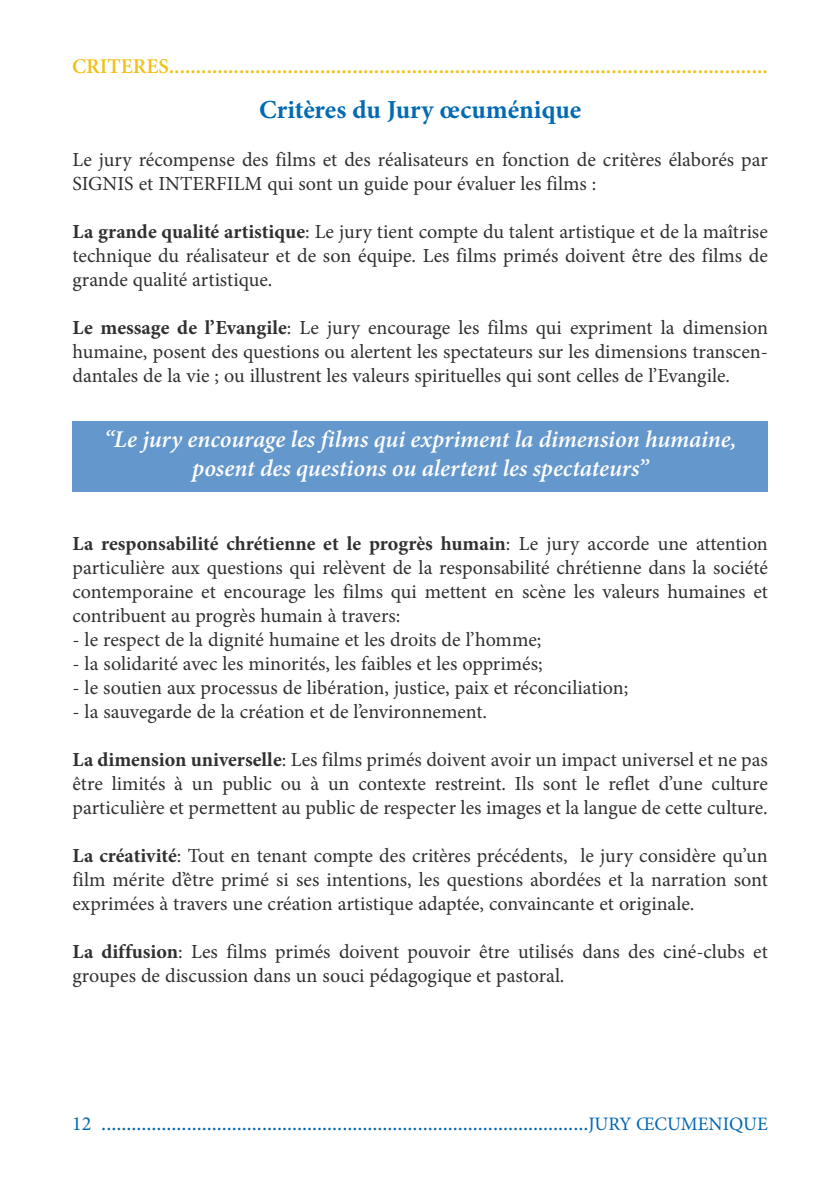
<style>
.page{position:relative;width:840px;height:1191px;background:#fff}
.page>*{position:absolute;margin:0;border:0;box-sizing:border-box;transform-origin:0 0}
.t1{font:700 26px "Minion Pro";color:#006ab4}
.t2{font:italic 600 24px/28.8px "Minion Pro";letter-spacing:-.005em;color:#fff;text-align:center}
.t3{font:600 22px "Minion Pro";color:#f1c117}
.t4{font:22px "Minion Pro";color:#0167b2}
.t5{font:20px/24px "Minion Pro";color:#312f30;text-align:justify}
.s1{font-size:21px}
.s2{font-weight:700}
.s3{font-size:20px}
.s4{font-size:19px}
</style>
<div class="page">
<div style="left:72px;top:421px;width:695px;height:70px;background:#6497cb"></div>
<p class="t3" style="left:72px;top:50px;width:697px"><span class="s1">CRITERES</span>...............................................................................................................</p>
<p class="t1" style="left:259px;top:91px;width:323px">Critères du Jury œcuménique</p>
<p class="t5" style="left:72px;top:148px;width:696px">Le jury récompense des films et des réalisateurs en fonction de critères élaborés par<br>SIGNIS et INTERFILM qui sont un guide pour évaluer les films :</p>
<p class="t5" style="left:72px;top:220px;width:696px"><span class="s2">La grande qualité artistique</span>: Le jury tient compte du talent artistique et de la maîtrise technique du réalisateur et de son équipe. Les films primés doivent être des films de grande qualité artistique.</p>
<p class="t5" style="left:72px;top:316px;width:696px"><span class="s2">Le message de l’Evangile</span>: Le jury encourage les films qui expriment la dimension humaine, posent des questions ou alertent les spectateurs sur les dimensions transcen&shy;dantales de la vie ; ou illustrent les valeurs spirituelles qui sont celles de l’Evangile.</p>
<p class="t2" style="left:104px;top:425px;width:633px">“Le jury encourage les films qui expriment la dimension humaine, posent des questions ou alertent les spectateurs”</p>
<p class="t5" style="left:72px;top:532px;width:696px"><span class="s2">La responsabilité chrétienne et le progrès humain</span>: Le jury accorde une attention particulière aux questions qui relèvent de la responsabilité chrétienne dans la société contemporaine et encourage les films qui mettent en scène les valeurs humaines et contribuent au progrès humain à travers:</p>
<p class="t5" style="left:72px;top:628px;width:470px">- le respect de la dignité humaine et les droits de l’homme;</p>
<p class="t5" style="left:72px;top:652px;width:471px">- la solidarité avec les minorités, les faibles et les opprimés;</p>
<p class="t5" style="left:72px;top:676px;width:557px">- le soutien aux processus de libération, justice, paix et réconciliation;</p>
<p class="t5" style="left:72px;top:700px;width:416px">- la sauvegarde de la création et de l’environnement.</p>
<p class="t5" style="left:72px;top:748px;width:696px"><span class="s2">La dimension universelle</span>: Les films primés doivent avoir un impact universel et ne pas être limités à un public ou à un contexte restreint. Ils sont le reflet d’une culture particulière et permettent au public de respecter les images et la langue de cette culture.</p>
<p class="t5" style="left:72px;top:844px;width:696px"><span class="s2">La créativité</span>: Tout en tenant compte des critères précédents, le jury considère qu’un film mérite d’être primé si ses intentions, les questions abordées et la narration sont exprimées à travers une création artistique adaptée, convaincante et originale.</p>
<p class="t5" style="left:72px;top:940px;width:696px"><span class="s2">La diffusion</span>: Les films primés doivent pouvoir être utilisés dans des ciné-clubs et groupes de discussion dans un souci pédagogique et pastoral.</p>
<p class="t4" style="left:72px;top:1108px;width:696px"><span class="s3">12</span> .................................................................................................<span class="s4">JURY ŒCUMENIQUE</span></p>
</div>
